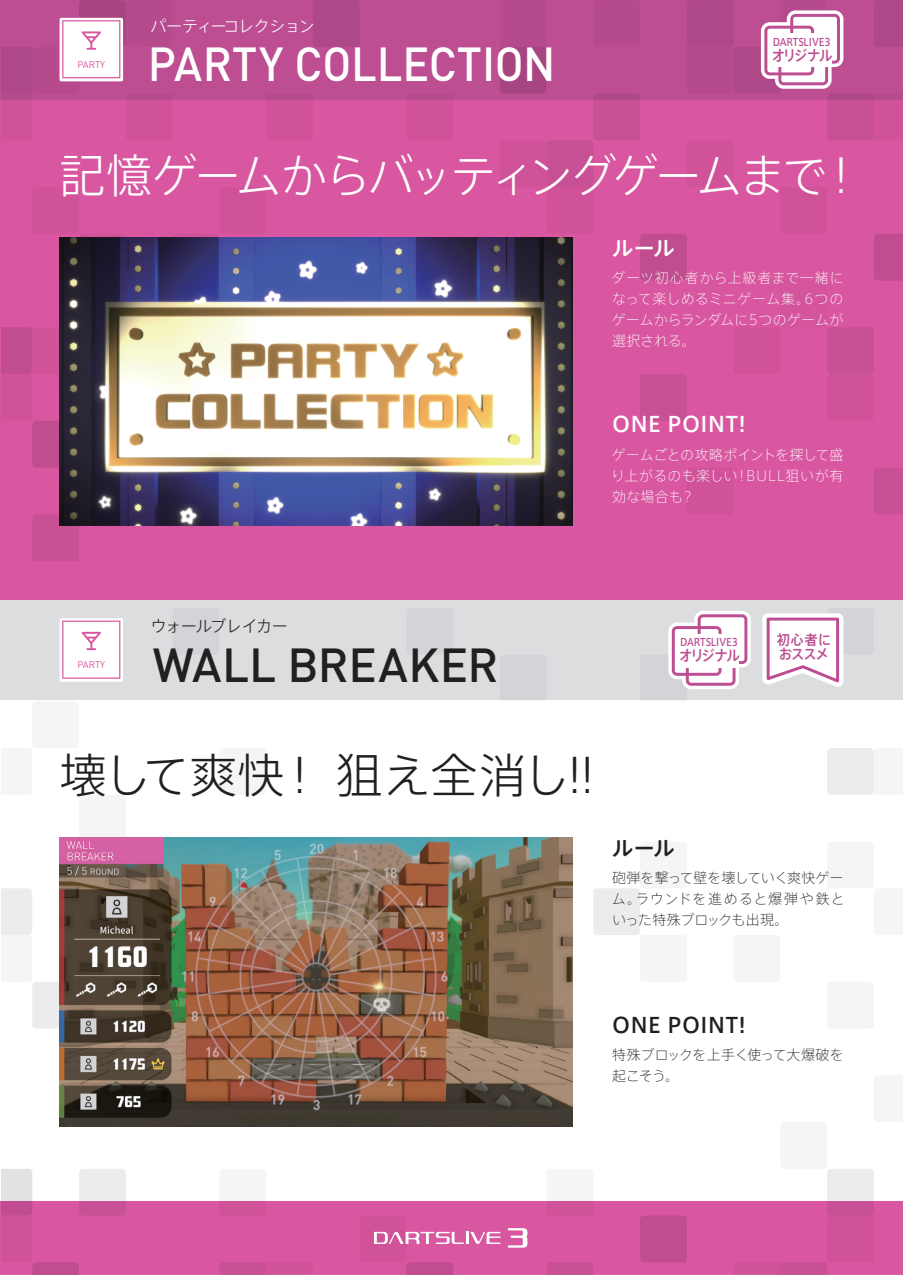
<style>
.page{position:relative;width:903px;height:1275px;background:#d957a0}
.page>*{position:absolute;margin:0;border:0;box-sizing:border-box;transform-origin:0 0}
.t1{font:500 47.07px "DIN Pro";color:#fff;scale:.95 1}
.t2{font:300 47.07px "Axis Pro N";letter-spacing:-.005em;color:#231f20}
.t3{font:500 47.07px "DIN Pro";color:#231f20}
.t4{font:300 46.38px "Axis Pro N";letter-spacing:-.06em;color:#fff}
.t5{font:500 21px "Axis Pro N";letter-spacing:.025em;color:#fff}
.t6{font:500 21px "Axis Pro N";letter-spacing:.025em;color:#231f20}
.t7{font:300 16.1px "Axis Pro N";letter-spacing:-.08em;color:#fff}
.t8{font:300 16.1px "Axis Pro N";letter-spacing:-.05em;color:#231f20}
.t9{font:500 14.88px "Axis Pro N";letter-spacing:-.13em;color:#bd4e92;scale:.9 1}
.t10{font:200 14px/21px "Axis Pro N";letter-spacing:.015em;color:#fff;text-align:justify}
.t11{font:200 14px/21px "Axis Pro N";color:#231f20;text-align:justify}
.t12{font:200 14px/21px "Axis Pro N";letter-spacing:-.025em;color:#231f20}
.t13{font:500 14px/14.9px "Axis Pro N";letter-spacing:-.03em;color:#bd4e92;scale:.95 1}
.t14{font:500 10.5px "Axis Pro N";letter-spacing:-.005em;color:#bd4e92;scale:.9 1}
.t15{font:9.62px "DIN Pro";color:#d957a0}
</style>
<div class="page">
<div style="left:0;top:600px;width:903px;height:601px;background:#fff"></div>
<div style="left:0;top:600px;width:903px;height:100px;background:#dcdddf"></div>
<div style="left:0;top:0;width:903px;height:99px;background:#bd4e92"></div>
<svg style="left:406px;top:94px;width:47px;height:46px;fill:#d0539a"></svg>
<svg style="left:266px;top:94px;width:47px;height:46px;fill:#d0539a"></svg>
<svg style="left:126px;top:94px;width:47px;height:46px;fill:#d0539a"></svg>
<div style="left:546px;top:140px;width:47px;height:47px;background:#c85095;border-radius:4px"></div>
<div style="left:780px;top:187px;width:47px;height:47px;background:#d0539a;border-radius:4px"></div>
<div style="left:219px;top:187px;width:47px;height:47px;background:#d0539a;border-radius:4px"></div>
<div style="left:32px;top:187px;width:47px;height:47px;background:#d0539a;border-radius:4px"></div>
<div style="left:173px;top:234px;width:46px;height:47px;background:#d0539a;border-radius:4px"></div>
<div style="left:79px;top:234px;width:47px;height:47px;background:#d0539a;border-radius:4px"></div>
<div style="left:780px;top:281px;width:47px;height:46px;background:#d4559c;border-radius:4px"></div>
<div style="left:173px;top:608px;width:46px;height:47px;background:#d3d4d7;border-radius:4px"></div>
<div style="left:79px;top:795px;width:47px;height:47px;background:#f5f5f6;border-radius:4px"></div>
<div style="left:827px;top:842px;width:47px;height:46px;background:#f5f5f6;border-radius:4px"></div>
<svg style="left:79px;top:1169px;width:47px;height:46px;fill:#ececee"></svg>
<div style="left:313px;top:0;width:47px;height:47px;background:#ae4888;border-radius:4px"></div>
<div style="left:79px;top:0;width:47px;height:47px;background:linear-gradient(to bottom,#a54280,#b15c91);border-radius:4px"></div>
<div style="left:500px;top:47px;width:46px;height:47px;background:#a64582;border-radius:4px"></div>
<svg style="left:874px;top:234px;width:29px;height:47px"></svg>
<div style="left:640px;top:234px;width:47px;height:47px;background:#bf4d8f;border-radius:4px"></div>
<div style="left:32px;top:421px;width:47px;height:47px;background:#bf4d8f;border-radius:4px"></div>
<div style="left:640px;top:1215px;width:47px;height:47px;background:#bf4d8f;border-radius:4px"></div>
<svg style="left:406px;top:1262px;width:47px;height:13px"></svg>
<svg style="left:874px;top:0;width:29px;height:47px"></svg>
<div style="left:687px;top:0;width:46px;height:47px;background:#ae4888;border-radius:4px"></div>
<div style="left:733px;top:47px;width:47px;height:47px;background:#ae4888;border-radius:4px"></div>
<svg style="left:827px;top:94px;width:47px;height:46px;fill:#c85095"></svg>
<svg style="left:593px;top:94px;width:47px;height:46px;fill:#c85095"></svg>
<div style="left:827px;top:327px;width:47px;height:47px;background:#c85095;border-radius:4px"></div>
<div style="left:640px;top:374px;width:47px;height:47px;background:#c85095;border-radius:4px"></div>
<svg style="left:874px;top:468px;width:29px;height:46px"></svg>
<div style="left:827px;top:748px;width:47px;height:47px;background:#ececee;border-radius:4px"></div>
<div style="left:593px;top:888px;width:47px;height:47px;background:#ececee;border-radius:4px"></div>
<svg style="left:1px;top:888px;width:31px;height:48px"></svg>
<div style="left:32px;top:982px;width:47px;height:47px;background:#ececee;border-radius:4px"></div>
<svg style="left:827px;top:1169px;width:47px;height:46px;fill:#ececee"></svg>
<svg style="left:547px;top:1262px;width:46px;height:13px"></svg>
<div style="left:32px;top:514px;width:47px;height:47px;background:#c85095;border-radius:4px"></div>
<div style="left:780px;top:0;width:47px;height:47px;background:#b54a8c;border-radius:4px"></div>
<div style="left:593px;top:0;width:47px;height:47px;background:#b54a8c;border-radius:4px"></div>
<div style="left:500px;top:0;width:46px;height:47px;background:#b54a8c;border-radius:4px"></div>
<div style="left:126px;top:0;width:47px;height:47px;background:#b54a8c;border-radius:4px"></div>
<div style="left:687px;top:47px;width:46px;height:47px;background:#b54a8c;border-radius:4px"></div>
<div style="left:32px;top:47px;width:47px;height:47px;background:#b54a8c;border-radius:4px"></div>
<svg style="left:874px;top:99px;width:29px;height:1px"></svg>
<div style="left:1px;top:47px;width:31px;height:53px;background:#ae4888"></div>
<div style="left:687px;top:140px;width:46px;height:47px;background:#d0539a;border-radius:4px"></div>
<div style="left:500px;top:140px;width:46px;height:47px;background:#d0539a;border-radius:4px"></div>
<div style="left:546px;top:187px;width:47px;height:47px;background:#d0539a;border-radius:4px"></div>
<div style="left:733px;top:327px;width:47px;height:47px;background:#d0539a;border-radius:4px"></div>
<div style="left:32px;top:327px;width:47px;height:47px;background:#d0539a;border-radius:4px"></div>
<div style="left:827px;top:374px;width:47px;height:47px;background:#d0539a;border-radius:4px"></div>
<svg style="left:1px;top:327px;width:31px;height:47px"></svg>
<div style="left:687px;top:468px;width:46px;height:46px;background:#d0539a;border-radius:4px"></div>
<div style="left:827px;top:608px;width:47px;height:47px;background:#d3d4d7;border-radius:4px"></div>
<div style="left:640px;top:655px;width:47px;height:46px;background:#d3d4d7;border-radius:4px"></div>
<div style="left:500px;top:655px;width:46px;height:46px;background:#d3d4d7;border-radius:4px"></div>
<div style="left:32px;top:701px;width:47px;height:47px;background:#f5f5f6;border-radius:4px"></div>
<div style="left:640px;top:842px;width:47px;height:46px;background:#f5f5f6;border-radius:4px"></div>
<div style="left:733px;top:935px;width:47px;height:47px;background:#f5f5f6;border-radius:4px"></div>
<div style="left:640px;top:935px;width:47px;height:47px;background:#f5f5f6;border-radius:4px"></div>
<div style="left:827px;top:982px;width:47px;height:47px;background:#f5f5f6;border-radius:4px"></div>
<div style="left:780px;top:1122px;width:47px;height:47px;background:#f5f5f6;border-radius:4px"></div>
<div style="left:827px;top:1215px;width:47px;height:47px;background:#d0539a;border-radius:4px"></div>
<div style="left:360px;top:1215px;width:46px;height:47px;background:#d0539a;border-radius:4px"></div>
<svg style="left:1px;top:1169px;width:78px;height:106px"></svg>
<svg style="left:780px;top:1262px;width:47px;height:13px"></svg>
<svg style="left:219px;top:1262px;width:47px;height:13px"></svg>
<div style="left:406px;top:608px;width:47px;height:47px;background:#d3d4d7;border-radius:4px"></div>
<div style="left:219px;top:748px;width:47px;height:47px;background:#f5f5f6;border-radius:4px"></div>
<svg style="left:508px;top:1228px;width:19px;height:20px"></svg>
<svg style="left:374px;top:1232px;width:126px;height:12px"></svg>
<img style="left:60px;top:237px;width:512px;height:289px">
<div style="left:60px;top:18px;width:63px;height:63px;background:linear-gradient(to right,#f4cee2,#f2c8e0);border-radius:2px"></div>
<svg style="left:62px;top:20px;width:58px;height:58px"></svg>
<svg style="left:60px;top:618px;width:63px;height:64px"></svg>
<svg style="left:62px;top:620px;width:58px;height:59px"></svg>
<img style="left:60px;top:838px;width:512px;height:288px">
<svg style="left:761px;top:10px;width:82px;height:79px"></svg>
<div style="left:764px;top:26px;width:50px;height:49px;border:3px solid #bd4e92;border-radius:4px"></div>
<div style="left:790px;top:14px;width:50px;height:50px;border:3px solid #bd4e92;border-radius:4px"></div>
<div style="left:778px;top:36px;width:50px;height:49px;border:3px solid #bd4e92;border-radius:4px"></div>
<div style="left:773px;top:33px;width:58px;height:34px;background:#fff"></div>
<svg style="left:762px;top:613px;width:81px;height:74px"></svg>
<svg style="left:668px;top:611px;width:83px;height:78px"></svg>
<div style="left:672px;top:626px;width:49px;height:50px;border:3px solid #bd4e92;border-radius:4px"></div>
<div style="left:698px;top:614px;width:49px;height:50px;border:3px solid #bd4e92;border-radius:4px"></div>
<div style="left:686px;top:636px;width:49px;height:50px;border:3px solid #bd4e92;border-radius:4px"></div>
<div style="left:680px;top:634px;width:59px;height:33px;background:#fff"></div>
<p class="t15" style="left:77px;top:57px;width:29px">PARTY</p>
<p class="t7" style="left:150px;top:18px;width:166px">パーティーコレクション</p>
<h1 class="t1" style="left:148px;top:28px;width:430px">PARTY COLLECTION</h1>
<p class="t14" style="left:773px;top:36px;width:66px">DARTSLIVE3</p>
<p class="t9" style="left:772px;top:48px;width:69px">オリジナル</p>
<h2 class="t4" style="left:60px;top:152px;width:806px">記憶ゲームからバッティングゲームまで！</h2>
<h3 class="t5" style="left:612px;top:237px;width:64px">ルール</h3>
<p class="t10" style="left:611px;top:267px;width:233px">ダーツ初心者から上級者まで一緒になって楽しめるミニゲーム集。6つのゲームからランダムに5つのゲームが選択される。</p>
<h3 class="t5" style="left:612px;top:414px;width:135px">ONE POINT!</h3>
<p class="t10" style="left:611px;top:444px;width:234px">ゲームごとの攻略ポイントを探して盛り上がるのも楽しい！BULL狙いが有効な場合も？</p>
<p class="t15" style="left:77px;top:657px;width:29px">PARTY</p>
<p class="t8" style="left:150px;top:618px;width:139px">ウォールブレイカー</p>
<h1 class="t3" style="left:153px;top:628px;width:347px">WALL BREAKER</h1>
<p class="t14" style="left:680px;top:637px;width:66px">DARTSLIVE3</p>
<p class="t9" style="left:679px;top:648px;width:69px">オリジナル</p>
<p class="t13" style="left:777px;top:632px;width:59px">初心者におススメ</p>
<h1 class="t2" style="left:60px;top:752px;width:536px">壊して爽快！ 狙え全消し!!</h1>
<h3 class="t6" style="left:612px;top:838px;width:64px">ルール</h3>
<p class="t11" style="left:612px;top:867px;width:234px">砲弾を撃って壁を壊していく爽快ゲーム。ラウンドを進めると爆弾や鉄といった特殊ブロックも出現。</p>
<h3 class="t6" style="left:612px;top:1014px;width:135px">ONE POINT!</h3>
<p class="t12" style="left:612px;top:1044px;width:233px">特殊ブロックを上手く使って大爆破を起こそう。</p>
</div>
